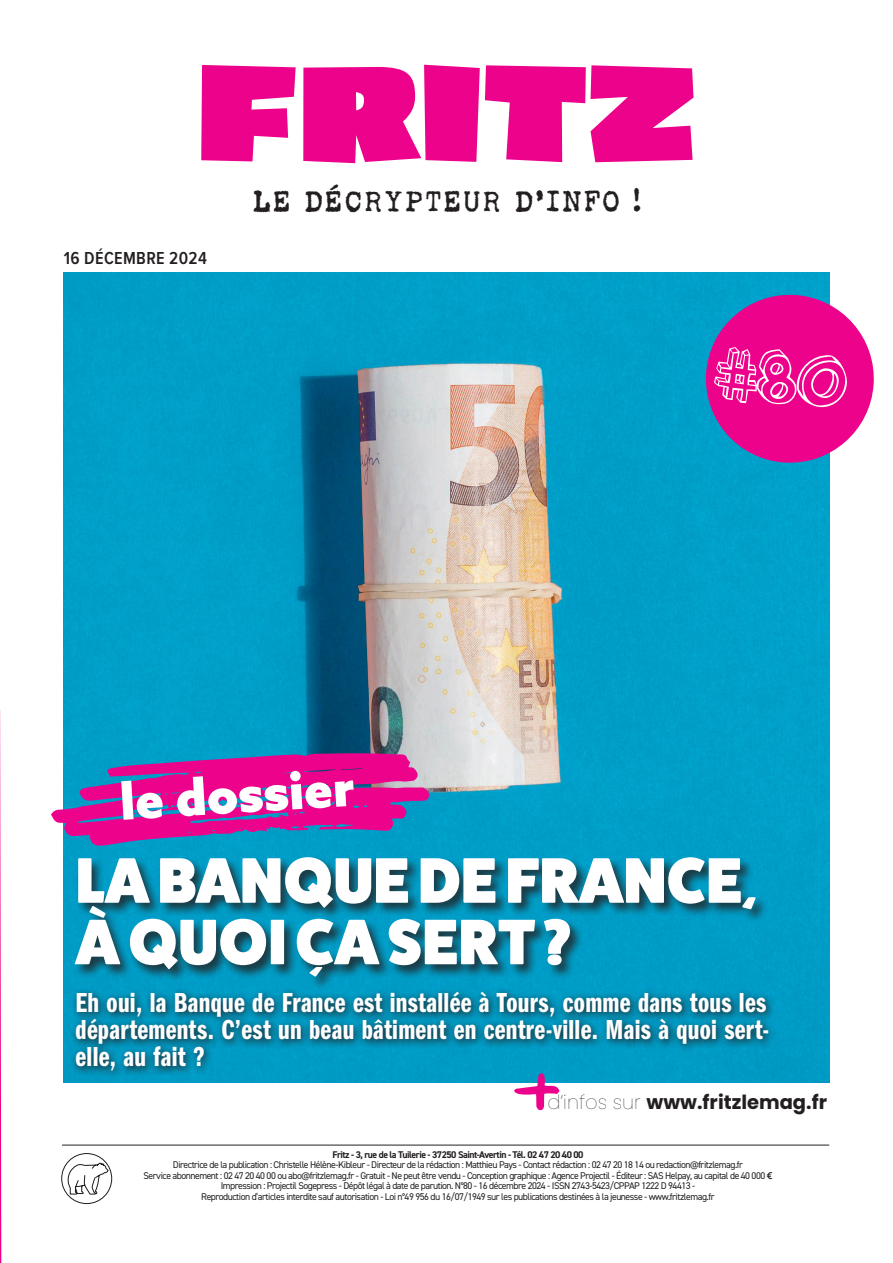
<style>
.page{position:relative;width:893px;height:1263px;background:#fff}
.page>*{position:absolute;margin:0;border:0;box-sizing:border-box;transform-origin:0 0}
.t1{font:900 132px "Asphalt";letter-spacing:.02em;color:#ed028c}
.t2{font:800 64.5px/61.5px "Fat Frank";letter-spacing:.01em;color:#fff}
.t3{font:900 50.55px "Azo Sans";color:#fff}
.t4{font:28.5px/27px "Franklin Gothic URW Com Dem";letter-spacing:.01em;color:#fff;text-align:justify}
.t5{font:28.05px "Sunflower";letter-spacing:.055em;color:#231f20}
.t6{font:700 19.5px "Poppins";color:#231f20}
.t7{font:600 18px "Proxima Nova Cond";letter-spacing:.02em;color:#231f20}
.t8{font:9.75px/10.5px "DIN2014";letter-spacing:-.05em;color:#231f20;text-align:center}
.t9{font:700 9.75px "DIN2014";letter-spacing:-.05em;color:#231f20}
.s1{font-weight:100}
.s2{font-family:"Europa";font-weight:700}
</style>
<div class="page">
<svg style="left:0;top:710px;width:1px;height:553px"></svg>
<img style="left:64px;top:272px;width:765px;height:811px">
<div style="left:70px;top:987px;width:708px;height:93px;background:#231f20;opacity:.97"></div>
<div style="left:73px;top:855px;width:696px;height:135px;background:#231f20;opacity:.79"></div>
<svg style="left:51px;top:753px;width:378px;height:93px;background:#a03fa3"></svg>
<svg style="left:514px;top:1072px;width:45px;height:39px"></svg>
<div style="left:61px;top:1153px;width:51px;height:51px;border:1px solid #231f20;border-radius:50%"></div>
<svg style="left:66px;top:1162px;width:43px;height:33px"></svg>
<hr style="left:62px;top:1145px;width:767px;height:1px;background:#231f20">
<svg style="left:703px;top:292px;width:171px;height:174px;background:#ca34a1"></svg>
<p class="t1" style="left:198px;top:26px;width:498px">FRITZ</p>
<p class="t5" style="left:252px;top:183px;width:391px">LE DÉCRYPTEUR D’INFO !</p>
<p class="t7" style="left:64px;top:244px;width:145px">16 DÉCEMBRE 2024</p>
<p class="t3" style="left:118px;top:767px;width:236px;rotate:-3deg">le dossier</p>
<p class="t2" style="left:76px;top:850px;width:681px">LA BANQUE DE FRANCE,<br>À QUOI ÇA SERT ?</p>
<p class="t4" style="left:76px;top:987px;width:695px">Eh oui, la Banque de France est installée à Tours, comme dans tous les départements. C’est un beau bâtiment en centre-ville. Mais à quoi sert&shy;elle, au fait ?</p>
<p class="t6" style="left:547px;top:1091px;width:281px"><span class="s1">d’infos sur</span> www.fritzlemag.fr</p>
<p class="t9" style="left:332px;top:1148px;width:253px">Fritz - 3, rue de la Tuilerie - 37250 Saint-Avertin - Tél. 02 47 20 40 00</p>
<p class="t8" style="left:173px;top:1159px;width:571px">Directrice de la publication : Christelle Hélène-Kibleur - Directeur de la rédaction : Matthieu Pays - Contact rédaction : 02 47 20 18 14 ou redaction@fritzlemag.fr</p>
<p class="t8" style="left:144px;top:1170px;width:630px">Service abonnement : 02 47 20 40 00 ou abo@fritzlemag.fr - Gratuit - Ne peut être vendu - Conception graphique : Agence Projectil - Éditeur : SAS Helpay, au capital de 40 000 <span class="s2">€</span></p>
<p class="t8" style="left:201px;top:1180px;width:515px">Impression : Projectil Sogepress - Dépôt légal à date de parution. N°80 - 16 décembre 2024 - ISSN 2743-5423/CPPAP 1222 D 94413 -<br>Reproduction d’articles interdite sauf autorisation - Loi n°49 956 du 16/07/1949 sur les publications destinées à la jeunesse - www.fritzlemag.fr</p>
</div>
